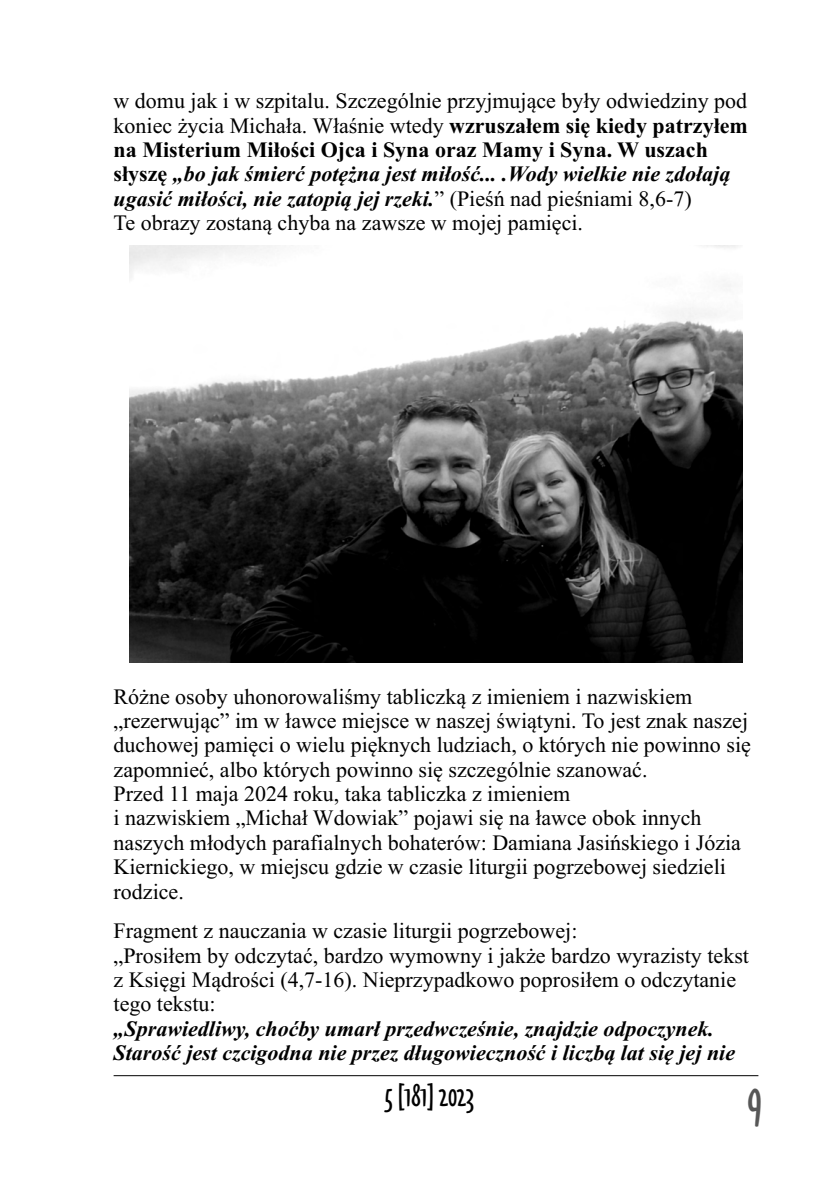
<style>
.page{position:relative;width:840px;height:1192px;background:#fff}
.page>*{position:absolute;margin:0;border:0;box-sizing:border-box;transform-origin:0 0}
.t1{font:48px "Oz Handicraft BT";color:#575757}
.t2{font:29.8px "Oz Handicraft BT";color:#000}
.t3{font:22px/24.4px "Times";color:#000}
.t4{font:italic 700 22px/24.4px "Times";color:#000}
.s1{font-weight:700}
.s2{font-weight:700;font-style:italic}
</style>
<div class="page">
<img style="left:129px;top:246px;width:613px;height:417px">
<hr style="left:114px;top:1075px;width:644px;height:1px;background:#000">
<p class="t3" style="left:114px;top:91px;width:636px">w domu jak i w szpitalu. Szczególnie przyjmuj¹ce by³y odwiedziny pod koniec ¿ycia Micha³a. W³aœnie wtedy <span class="s1">wzrusza³em siê kiedy patrzy³em na Misterium Mi³oœci Ojca i Syna oraz Mamy i Syna. W uszach s³yszê</span> <span class="s2">„bo jak œmieræ potê¿na jest mi³oœæ... .Wody wielkie nie zdo³aj¹ ugasiæ mi³oœci, nie zatopi¹ jej rzeki.</span>” (Pieœñ nad pieœniami 8,6-7)<br>Te obrazy zostan¹ chyba na zawsze w mojej pamiêci.</p>
<p class="t3" style="left:114px;top:686px;width:639px">Ró¿ne osoby uhonorowaliœmy tabliczk¹ z imieniem i nazwiskiem „rezerwuj¹c” im w ³awce miejsce w naszej œwi¹tyni. To jest znak naszej duchowej pamiêci o wielu piêknych ludziach, o których nie powinno siê zapomnieæ, albo których powinno siê szczególnie szanowaæ.<br>Przed 11 maja 2024 roku, taka tabliczka z imieniem<br>i nazwiskiem „Micha³ Wdowiak” pojawi siê na ³awce obok innych naszych m³odych parafialnych bohaterów: Damiana Jasiñskiego i Józia Kiernickiego, w miejscu gdzie w czasie liturgii pogrzebowej siedzieli rodzice.</p>
<p class="t3" style="left:114px;top:921px;width:637px">Fragment z nauczania w czasie liturgii pogrzebowej:<br>„Prosi³em by odczytaæ, bardzo wymowny i jak¿e bardzo wyrazisty tekst z Ksiêgi M¹droœci (4,7-16). Nieprzypadkowo poprosi³em o odczytanie tego tekstu:</p>
<p class="t4" style="left:114px;top:1019px;width:623px">„Sprawiedliwy, choæby umar³ przedwczeœnie, znajdzie odpoczynek.<br>Staroœæ jest czcigodna nie przez d³ugowiecznoœæ i liczb¹ lat siê jej nie</p>
<h2 class="t2" style="left:385px;top:1083px;width:91px">5 [181] 2023</h2>
<h1 class="t1" style="left:747px;top:1080px;width:17px">9</h1>
</div>
